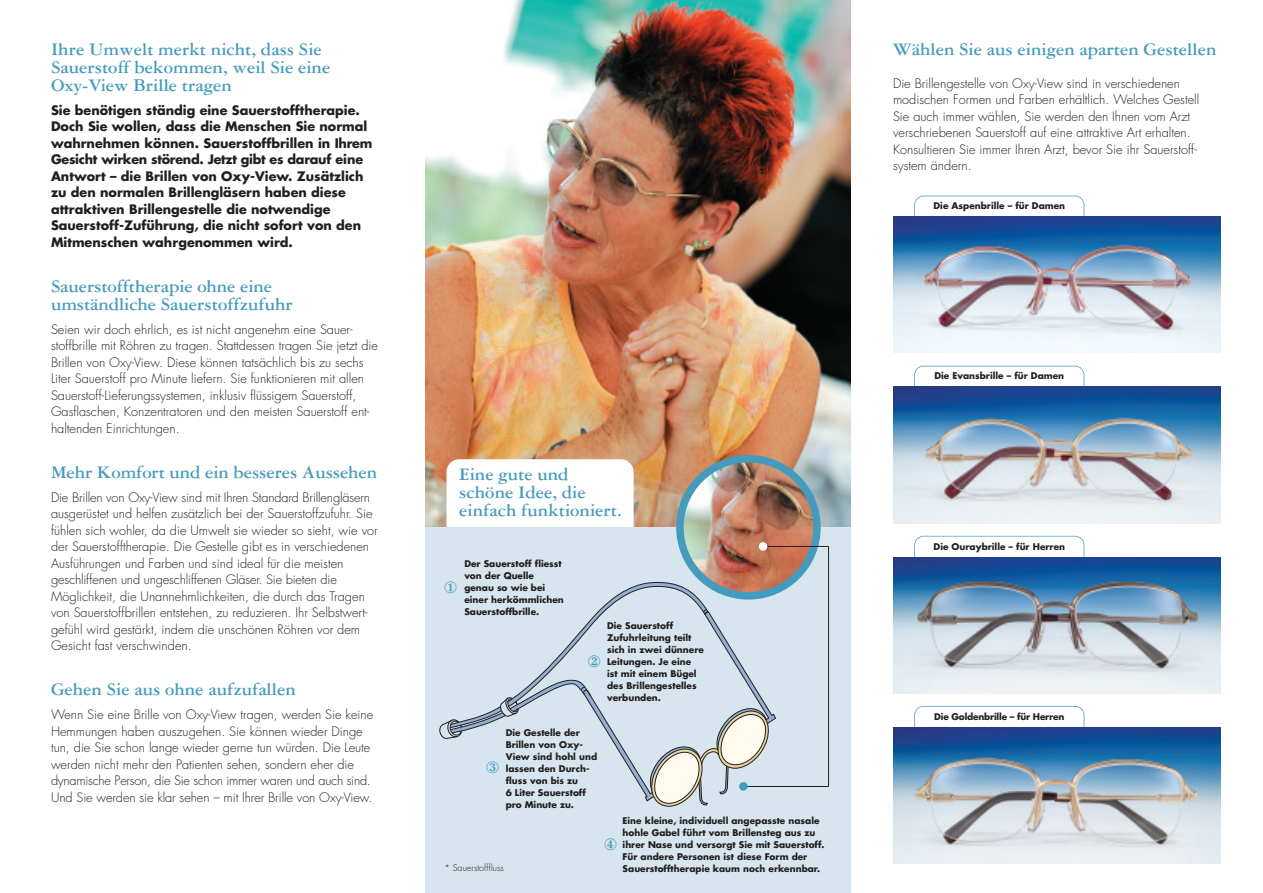
<style>
.page{position:relative;width:1263px;height:893px;background:#fff}
.page>*{position:absolute;margin:0;border:0;box-sizing:border-box;transform-origin:0 0}
.t1{font:700 18.75px/18px "Garamond Three";color:#449bbe}
.t2{font:300 12.75px/16.5px "Futura";color:#231f20}
.t3{font:700 12.75px/16.5px "Futura";color:#231f20}
.t4{font:700 9px/12px "Futura";color:#231f20}
.t5{font:700 9px "Futura";letter-spacing:-.02em;color:#231f20}
.t6{font:300 9px "Futura";color:#231f20}
</style>
<div class="page">
<div style="left:914px;top:196px;width:170px;height:53px;border:2px solid #449bbe;border-radius:9px"></div>
<img style="left:425px;top:0;width:425px;height:527px">
<div style="left:425px;top:527px;width:425px;height:366px;background:#d7e5ee"></div>
<img style="left:893px;top:217px;width:327px;height:136px">
<div style="left:914px;top:366px;width:170px;height:53px;border:2px solid #449bbe;border-radius:9px"></div>
<img style="left:893px;top:387px;width:327px;height:136px">
<div style="left:914px;top:536px;width:170px;height:53px;border:2px solid #449bbe;border-radius:9px"></div>
<img style="left:893px;top:557px;width:327px;height:136px">
<div style="left:914px;top:706px;width:170px;height:53px;border:2px solid #449bbe;border-radius:9px"></div>
<img style="left:893px;top:727px;width:327px;height:136px">
<hr style="left:742px;top:786px;width:86px;height:1px;background:#231f20">
<hr style="left:828px;top:546px;width:1px;height:240px;background:#231f20">
<hr style="left:762px;top:546px;width:66px;height:1px;background:#231f20">
<svg style="left:439px;top:455px;width:382px;height:352px"></svg>
<h1 class="t1" style="left:51px;top:42px;width:281px">Ihre Umwelt merkt nicht, dass Sie<br>Sauerstoff bekommen, weil Sie eine<br>Oxy-View Brille tragen</h1>
<p class="t3" style="left:51px;top:103px;width:323px">Sie benötigen ständig eine Sauerstofftherapie.<br>Doch Sie wollen, dass die Menschen Sie normal wahrnehmen können. Sauerstoffbrillen in Ihrem Gesicht wirken störend. Jetzt gibt es darauf eine Antwort – die Brillen von Oxy-View. Zusätzlich zu den normalen Brillengläsern haben diese attraktiven Brillengestelle die notwendige Sauerstoff-Zuführung, die nicht sofort von den Mitmenschen wahrgenommen wird.</p>
<h1 class="t1" style="left:51px;top:279px;width:243px">Sauerstofftherapie ohne eine umständliche Sauerstoffzufuhr</h1>
<p class="t2" style="left:51px;top:322px;width:328px">Seien wir doch ehrlich, es ist nicht angenehm eine Sauer&shy;stoffbrille mit Röhren zu tragen. Stattdessen tragen Sie jetzt die Brillen von Oxy-View. Diese können tatsächlich bis zu sechs Liter Sauerstoff pro Minute liefern. Sie funktionieren mit allen Sauerstoff-Lieferungssystemen, inklusiv flüssigem Sauerstoff, Gasflaschen, Konzentratoren und den meisten Sauerstoff ent&shy;haltenden Einrichtungen.</p>
<h1 class="t1" style="left:51px;top:465px;width:328px">Mehr Komfort und ein besseres Aussehen</h1>
<p class="t2" style="left:51px;top:490px;width:328px">Die Brillen von Oxy-View sind mit Ihren Standard Brillengläsern ausgerüstet und helfen zusätzlich bei der Sauerstoffzufuhr. Sie fühlen sich wohler, da die Umwelt sie wieder so sieht, wie vor der Sauerstofftherapie. Die Gestelle gibt es in verschiedenen Ausführungen und Farben und sind ideal für die meisten geschliffenen und ungeschliffenen Gläser. Sie bieten die Möglichkeit, die Unannehmlichkeiten, die durch das Tragen von Sauerstoffbrillen entstehen, zu reduzieren. Ihr Selbstwert&shy;gefühl wird gestärkt, indem die unschönen Röhren vor dem Gesicht fast verschwinden.</p>
<h1 class="t1" style="left:51px;top:682px;width:246px">Gehen Sie aus ohne aufzufallen</h1>
<p class="t2" style="left:51px;top:707px;width:324px">Wenn Sie eine Brille von Oxy-View tragen, werden Sie keine Hemmungen haben auszugehen. Sie können wieder Dinge tun, die Sie schon lange wieder gerne tun würden. Die Leute werden nicht mehr den Patienten sehen, sondern eher die dynamische Person, die Sie schon immer waren und auch sind.<br>Und Sie werden sie klar sehen – mit Ihrer Brille von Oxy-View.</p>
<h1 class="t1" style="left:459px;top:467px;width:164px">Eine gute und schöne Idee, die einfach funktioniert.</h1>
<p class="t4" style="left:464px;top:558px;width:101px">Der Sauerstoff fliesst von der Quelle genau so wie bei einer herkömmlichen<br>Sauerstoffbrille.</p>
<p class="t4" style="left:607px;top:621px;width:98px">Die Sauerstoff<br>Zufuhrleitung teilt sich in zwei dünnere<br>Leitungen. Je eine ist mit einem Bügel des Brillengestelles verbunden.</p>
<p class="t4" style="left:506px;top:727px;width:93px">Die Gestelle der<br>Brillen von Oxy-<br>View sind hohl und lassen den Durch&shy;fluss von bis zu<br>6 Liter Sauerstoff pro Minute zu.</p>
<p class="t6" style="left:444px;top:863px;width:61px">* Sauerstofffluss</p>
<p class="t4" style="left:623px;top:815px;width:204px">Eine kleine, individuell angepasste nasale hohle Gabel führt vom Brillensteg aus zu ihrer Nase und versorgt Sie mit Sauerstoff.<br>Für andere Personen ist diese Form der Sauerstofftherapie kaum noch erkennbar.</p>
<h1 class="t1" style="left:893px;top:42px;width:325px">Wählen Sie aus einigen aparten Gestellen</h1>
<p class="t2" style="left:893px;top:76px;width:308px">Die Brillengestelle von Oxy-View sind in verschiedenen modischen Formen und Farben erhältlich. Welches Gestell Sie auch immer wählen, Sie werden den Ihnen vom Arzt verschriebenen Sauerstoff auf eine attraktive Art erhalten.<br>Konsultieren Sie immer Ihren Arzt, bevor Sie ihr Sauerstoff&shy;system ändern.</p>
<p class="t4" style="left:933px;top:201px;width:133px">Die Aspenbrille – für Damen</p>
<p class="t4" style="left:934px;top:371px;width:131px">Die Evansbrille – für Damen</p>
<p class="t4" style="left:933px;top:541px;width:133px">Die Ouraybrille – für Herren</p>
<p class="t5" style="left:934px;top:712px;width:132px">Die Goldenbrille – für Herren</p>
</div>
